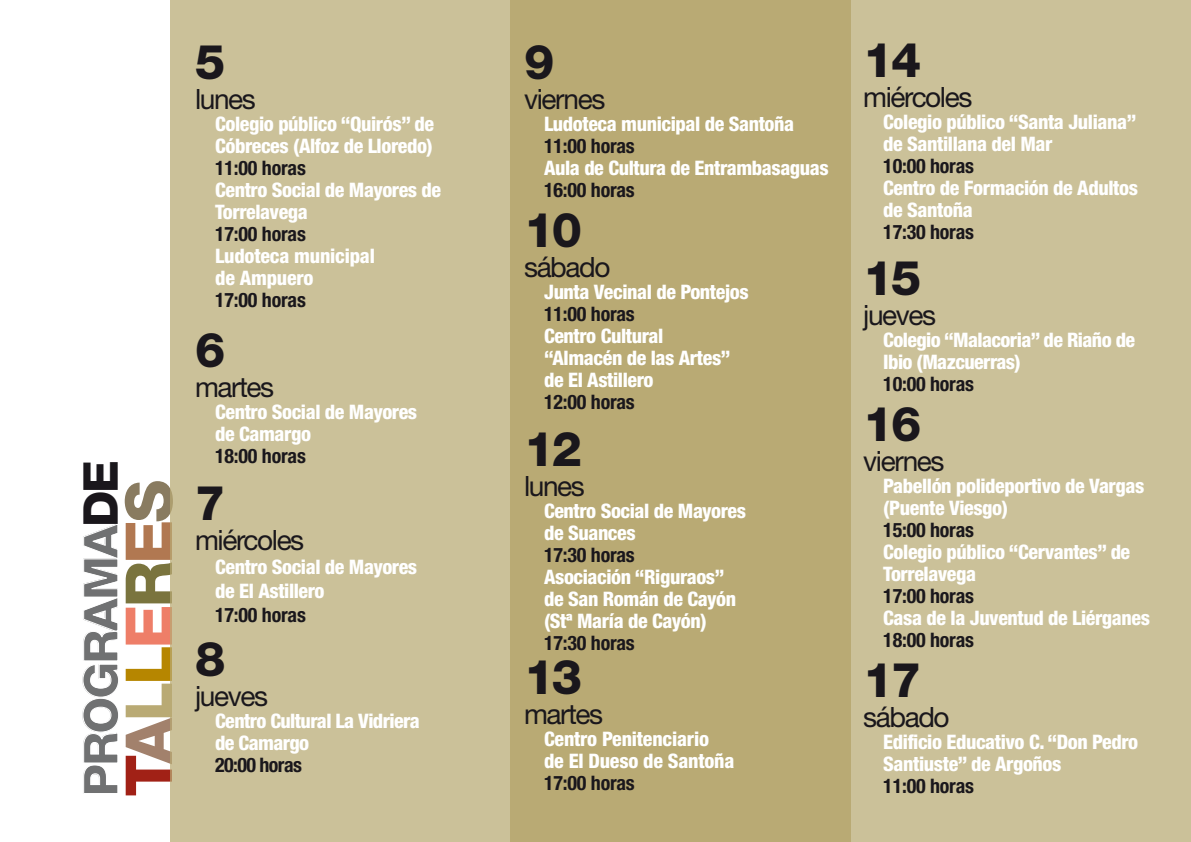
<style>
.page{position:relative;width:1191px;height:842px;background:#fff}
.page>*{position:absolute;margin:0;border:0;box-sizing:border-box;transform-origin:0 0}
.t1{font:800 64.8px "Helvetica Neue";letter-spacing:-.05em;color:#a12116}
.t2{font:800 48px "Helvetica Neue";letter-spacing:-.05em;color:#1a171c}
.t3{font:800 48px "Helvetica Neue";letter-spacing:-.05em;color:#707172}
.t4{font:28px "Helvetica Neue";letter-spacing:-.05em;color:#1a171c}
.t5{font:800 condensed 20px/22px "Helvetica Neue";letter-spacing:-.02em;color:#fff}
.t6{font:700 condensed 20px "Helvetica Neue";letter-spacing:-.01em;color:#1a171c}
.t7{font:700 condensed 20px "Helvetica Neue";letter-spacing:-.03em;color:#1a171c}
.s1{color:#1a171c}
.s2{color:#a2816c}
.s3{color:#b9aa74}
.s4{color:#b68600}
.s5{color:#ee7e68}
.s6{color:#7a743e}
.s7{color:#b17851}
.s8{color:#897b60}
</style>
<div class="page">
<div style="left:170px;top:0;width:340px;height:842px;background:#cbc199"></div>
<div style="left:850px;top:0;width:341px;height:842px;background:#cbc199"></div>
<div style="left:510px;top:0;width:340px;height:842px;background:#b9aa74"></div>
<h2 class="t3" style="left:72px;top:796px;width:338px;rotate:-90deg">PROGRAMA<span class="s1">DE</span></h2>
<h1 class="t1" style="left:110px;top:796px;width:318px;rotate:-90deg">T<span class="s2">A</span><span class="s3">L</span><span class="s4">L</span><span class="s5">E</span><span class="s6">R</span><span class="s7">E</span><span class="s8">S</span></h1>
<h2 class="t2" style="left:195px;top:34px;width:32px">5</h2>
<h3 class="t4" style="left:195px;top:83px;width:62px">lunes</h3>
<p class="t5" style="left:215px;top:113px;width:220px">Colegio público “Quirós” de<br>Cóbreces (Alfoz de Lloredo)</p>
<p class="t6" style="left:215px;top:156px;width:92px">11:00 horas</p>
<p class="t5" style="left:215px;top:179px;width:227px">Centro Social de Mayores de<br>Torrelavega</p>
<p class="t6" style="left:215px;top:222px;width:92px">17:00 horas</p>
<p class="t5" style="left:215px;top:245px;width:161px">Ludoteca municipal de Ampuero</p>
<p class="t6" style="left:215px;top:288px;width:92px">17:00 horas</p>
<h2 class="t2" style="left:195px;top:322px;width:32px">6</h2>
<h3 class="t4" style="left:195px;top:371px;width:81px">martes</h3>
<p class="t5" style="left:215px;top:401px;width:203px">Centro Social de Mayores de Camargo</p>
<p class="t6" style="left:215px;top:444px;width:92px">18:00 horas</p>
<h2 class="t2" style="left:195px;top:474px;width:32px">7</h2>
<h3 class="t4" style="left:195px;top:523px;width:111px">miércoles</h3>
<p class="t5" style="left:215px;top:554px;width:203px;line-height:24px">Centro Social de Mayores de El Astillero</p>
<p class="t6" style="left:215px;top:603px;width:92px">17:00 horas</p>
<h2 class="t2" style="left:195px;top:630px;width:32px">8</h2>
<h3 class="t4" style="left:195px;top:679px;width:74px">jueves</h3>
<p class="t5" style="left:215px;top:709px;width:206px">Centro Cultural La Vidriera de Camargo</p>
<p class="t7" style="left:215px;top:753px;width:88px">20:00 horas</p>
<h2 class="t2" style="left:524px;top:34px;width:32px">9</h2>
<h3 class="t4" style="left:524px;top:83px;width:83px">viernes</h3>
<p class="t5" style="left:544px;top:113px;width:252px">Ludoteca municipal de Santoña</p>
<p class="t6" style="left:544px;top:134px;width:92px">11:00 horas</p>
<p class="t5" style="left:544px;top:157px;width:286px">Aula de Cultura de Entrambasaguas</p>
<p class="t6" style="left:544px;top:178px;width:92px">16:00 horas</p>
<h2 class="t2" style="left:524px;top:202px;width:60px">10</h2>
<h3 class="t4" style="left:524px;top:251px;width:88px">sábado</h3>
<p class="t5" style="left:544px;top:281px;width:206px">Junta Vecinal de Pontejos</p>
<p class="t6" style="left:544px;top:302px;width:92px">11:00 horas</p>
<p class="t5" style="left:544px;top:325px;width:188px">Centro Cultural “Almacén de las Artes” de El Astillero</p>
<p class="t6" style="left:544px;top:390px;width:92px">12:00 horas</p>
<h2 class="t2" style="left:524px;top:420px;width:60px">12</h2>
<h3 class="t4" style="left:524px;top:469px;width:62px">lunes</h3>
<p class="t5" style="left:544px;top:499px;width:203px">Centro Social de Mayores de Suances</p>
<p class="t6" style="left:544px;top:543px;width:92px">17:30 horas</p>
<p class="t5" style="left:544px;top:565px;width:194px">Asociación “Riguraos” de San Román de Cayón (Stª María de Cayón)</p>
<p class="t6" style="left:544px;top:631px;width:92px">17:30 horas</p>
<h2 class="t2" style="left:524px;top:648px;width:60px">13</h2>
<h3 class="t4" style="left:524px;top:697px;width:81px">martes</h3>
<p class="t5" style="left:544px;top:727px;width:192px">Centro Penitenciario<br>de El Dueso de Santoña</p>
<p class="t6" style="left:544px;top:771px;width:92px">17:00 horas</p>
<h2 class="t2" style="left:863px;top:31px;width:60px">14</h2>
<h3 class="t4" style="left:863px;top:80px;width:111px">miércoles</h3>
<p class="t5" style="left:883px;top:110px;width:254px">Colegio público “Santa Juliana” de Santillana del Mar</p>
<p class="t6" style="left:883px;top:153px;width:92px">10:00 horas</p>
<p class="t5" style="left:883px;top:176px;width:256px">Centro de Formación de Adultos de Santoña</p>
<p class="t6" style="left:883px;top:219px;width:92px">17:30 horas</p>
<h2 class="t2" style="left:863px;top:249px;width:60px">15</h2>
<h3 class="t4" style="left:863px;top:298px;width:74px">jueves</h3>
<p class="t5" style="left:883px;top:329px;width:253px">Colegio “Malacoria” de Riaño de<br>Ibio (Mazcuerras)</p>
<p class="t6" style="left:883px;top:372px;width:92px">10:00 horas</p>
<h2 class="t2" style="left:863px;top:395px;width:60px">16</h2>
<h3 class="t4" style="left:863px;top:444px;width:83px">viernes</h3>
<p class="t5" style="left:883px;top:475px;width:262px">Pabellón polideportivo de Vargas (Puente Viesgo)</p>
<p class="t6" style="left:883px;top:518px;width:92px">15:00 horas</p>
<p class="t5" style="left:883px;top:541px;width:248px">Colegio público “Cervantes” de<br>Torrelavega</p>
<p class="t6" style="left:883px;top:584px;width:92px">17:00 horas</p>
<p class="t5" style="left:883px;top:607px;width:268px">Casa de la Juventud de Liérganes</p>
<p class="t6" style="left:883px;top:628px;width:92px">18:00 horas</p>
<h2 class="t2" style="left:863px;top:651px;width:60px">17</h2>
<h3 class="t4" style="left:863px;top:700px;width:88px">sábado</h3>
<p class="t5" style="left:883px;top:731px;width:256px">Edificio Educativo C. “Don Pedro<br>Santiuste” de Argoños</p>
<p class="t6" style="left:883px;top:774px;width:92px">11:00 horas</p>
</div>
